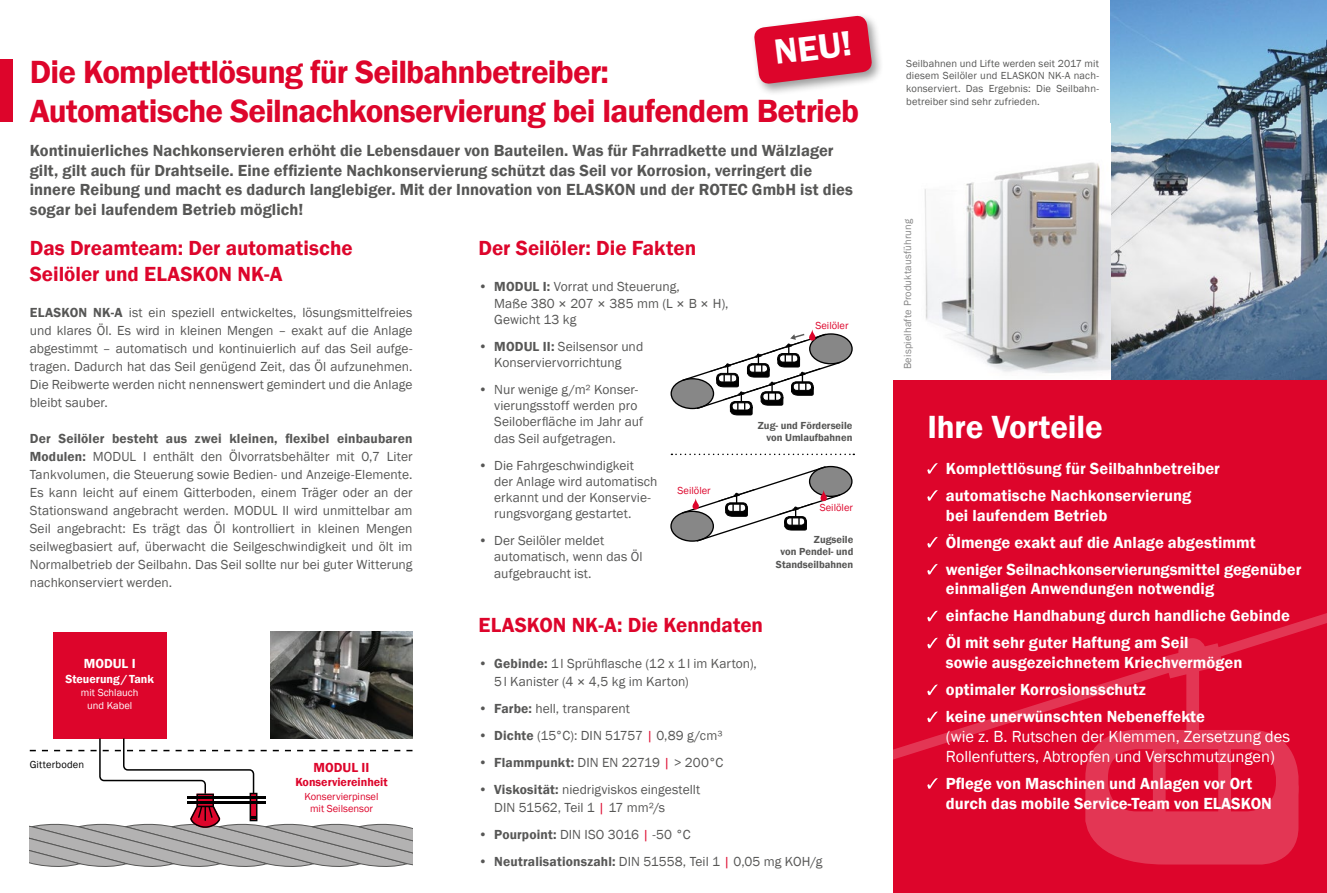
<style>
.page{position:relative;width:1327px;height:893px;background:#fff}
.page>*{position:absolute;margin:0;border:0;box-sizing:border-box;transform-origin:0 0}
.t1{font:600 36px "Franklin Gothic";color:#fff}
.t2{font:600 33px/39.6px "Franklin Gothic";letter-spacing:-.025em;color:#dd052b}
.t3{font:600 33px "Franklin Gothic";letter-spacing:-.005em;color:#fff}
.t4{font:600 21px/25.2px "Franklin Gothic";color:#dd052b}
.t5{font:600 16.5px/27px "Franklin Gothic";color:#fff}
.t6{font:600 16.5px/19.8px "Franklin Gothic";letter-spacing:.005em;color:#575756}
.t7{font:16.5px/19.8px "Franklin Gothic";color:#fff}
.t8{font:13.5px/18px "Franklin Gothic";letter-spacing:.005em;color:#575756}
.t9{font:600 13.5px "Franklin Gothic";color:#dd052b}
.t10{font:600 13.5px "Franklin Gothic";color:#fff}
.t11{font:600 12px "Franklin Gothic";color:#dd052b}
.t12{font:600 12px "Franklin Gothic";color:#fff}
.t13{font:10.5px/12.6px "Franklin Gothic";letter-spacing:.015em;color:#575756;text-align:justify}
.t14{font:600 10.5px/12.6px "Franklin Gothic";color:#575756;text-align:right}
.t15{font:10.5px/12.6px "Franklin Gothic";color:#dd052b;text-align:center}
.t16{font:10.5px "Franklin Gothic";letter-spacing:.015em;color:#878787}
.t17{font:10.5px/12.6px "Franklin Gothic";color:#fff;text-align:center}
.t18{font:10.5px "Franklin Gothic";letter-spacing:.015em;color:#000}
.s1{font-weight:600}
.s2{font-size:15px}
.s3{color:#dd052b}
</style>
<div class="page">
<div style="left:893px;top:314px;width:434px;height:579px;background:#dd052b"></div>
<svg style="left:927px;top:463px;width:10px;height:11px"></svg>
<svg style="left:927px;top:490px;width:10px;height:11px"></svg>
<svg style="left:927px;top:537px;width:10px;height:10px"></svg>
<svg style="left:927px;top:564px;width:10px;height:10px"></svg>
<svg style="left:927px;top:778px;width:10px;height:11px"></svg>
<div style="left:0;top:60px;width:13px;height:62px;background:#dd052b"></div>
<svg style="left:893px;top:610px;width:434px;height:150px"></svg>
<svg style="left:1164px;top:643px;width:59px;height:35px"></svg>
<div style="left:1182px;top:642px;width:20px;height:20px;background:#e33654;border-radius:50%"></div>
<div style="left:1178px;top:638px;width:28px;height:28px;border:8px solid #fff;border-radius:50%"></div>
<div style="left:1186px;top:661px;width:13px;height:72px;background:#e33654"></div>
<svg style="left:1082px;top:727px;width:219px;height:138px"></svg>
<img style="left:1110px;top:0;width:217px;height:380px">
<img style="left:893px;top:162px;width:217px;height:218px">
<svg style="left:671px;top:379px;width:42px;height:29px"></svg>
<div style="left:670px;top:378px;width:44px;height:31px;border:1px solid #000;border-radius:50%"></div>
<div style="left:810px;top:334px;width:42px;height:30px;background:#878787;border-radius:50%"></div>
<div style="left:809px;top:333px;width:43px;height:31px;border:1px solid #000;border-radius:50%"></div>
<svg style="left:681px;top:329px;width:160px;height:87px"></svg>
<svg style="left:671px;top:511px;width:42px;height:30px"></svg>
<div style="left:670px;top:511px;width:44px;height:31px;border:1px solid #000;border-radius:50%"></div>
<div style="left:809px;top:467px;width:43px;height:29px;background:#878787;border-radius:50%"></div>
<div style="left:809px;top:466px;width:43px;height:31px;border:1px solid #000;border-radius:50%"></div>
<svg style="left:681px;top:465px;width:160px;height:77px"></svg>
<svg style="left:671px;top:454px;width:183px;height:1px"></svg>
<div style="left:53px;top:632px;width:113px;height:106px;background:#dd052b"></div>
<svg style="left:30px;top:738px;width:382px;height:129px"></svg>
<hr style="left:187px;top:802px;width:79px;height:2px;background:#000">
<img style="left:270px;top:632px;width:142px;height:106px">
<div style="left:750px;top:12px;width:134px;height:84px;background:#000;opacity:.4"></div>
<svg style="left:753px;top:15px;width:120px;height:70px"></svg>
<h1 class="t1" style="left:772px;top:30px;width:79px;rotate:-7deg">NEU!</h1>
<h2 class="t2" style="left:30px;top:52px;width:831px">Die Komplettlösung für Seilbahnbetreiber:<br>Automatische Seilnachkonservierung bei laufendem Betrieb</h2>
<p class="t6" style="left:30px;top:141px;width:824px">Kontinuierliches Nachkonservieren erhöht die Lebensdauer von Bauteilen. Was für Fahrradkette und Wälzlager gilt, gilt auch für Drahtseile. Eine effiziente Nachkonservierung schützt das Seil vor Korrosion, verringert die innere Reibung und macht es dadurch langlebiger. Mit der Innovation von ELASKON und der ROTEC GmbH ist dies sogar bei laufendem Betrieb möglich!</p>
<h3 class="t4" style="left:478px;top:236px;width:219px">Der Seilöler: Die Fakten</h3>
<p class="t8" style="left:494px;top:279px;width:236px;line-height:16.2px;text-indent:-16px">• <span class="s1">MODUL I:</span> Vorrat und Steuerung,<br>Maße 380 <span class="s2">×</span> 207 <span class="s2">×</span> 385 mm (L <span class="s2">×</span> B <span class="s2">×</span> H),<br>Gewicht 13 kg</p>
<p class="t8" style="left:478px;top:338px;width:166px;line-height:16.2px;text-align:center">• <span class="s1">MODUL II:</span> Seilsensor und<br>Konserviervorrichtung</p>
<p class="t8" style="left:494px;top:382px;width:150px;line-height:16.2px;text-indent:-16px">• Nur wenige g/m² Konser&shy;vierungsstoff werden pro<br>Seiloberfläche im Jahr auf das Seil aufgetragen.</p>
<p class="t8" style="left:494px;top:457px;width:165px;line-height:16.2px;text-indent:-16px">• Die Fahrgeschwindigkeit<br>der Anlage wird automatisch erkannt und der Konservie&shy;rungsvorgang gestartet.</p>
<p class="t8" style="left:494px;top:533px;width:150px;line-height:16.2px;text-indent:-16px">• Der Seilöler meldet automatisch, wenn das Öl aufgebraucht ist.</p>
<h3 class="t4" style="left:478px;top:612px;width:286px">ELASKON NK-A: Die Kenndaten</h3>
<p class="t8" style="left:494px;top:654px;width:264px;text-indent:-16px">• <span class="s1">Gebinde:</span> 1l Sprühflasche (12 x 1l im Karton),<br>5l Kanister (4 <span class="s2">×</span> 4,5 kg im Karton)</p>
<p class="t8" style="left:478px;top:699px;width:153px">• <span class="s1">Farbe:</span> hell, transparent</p>
<p class="t8" style="left:478px;top:726px;width:246px">• <span class="s1">Dichte</span> (15°C): DIN 51757 <span class="s3">|</span> 0,89 g/cm³</p>
<p class="t8" style="left:478px;top:753px;width:246px">• <span class="s1">Flammpunkt:</span> DIN EN 22719 <span class="s3">|</span> &gt; 200°C</p>
<p class="t8" style="left:494px;top:780px;width:208px;text-indent:-16px">• <span class="s1">Viskosität:</span> niedrigviskos eingestellt<br>DIN 51562, Teil 1 <span class="s3">|</span> 17 mm²/s</p>
<p class="t8" style="left:478px;top:825px;width:214px">• <span class="s1">Pourpoint:</span> DIN ISO 3016 <span class="s3">|</span> -50 °C</p>
<p class="t8" style="left:478px;top:852px;width:345px">• <span class="s1">Neutralisationszahl:</span> DIN 51558, Teil 1 <span class="s3">|</span> 0,05 mg KOH/g</p>
<h3 class="t4" style="left:30px;top:236px;width:324px">Das Dreamteam: Der automatische<br>Seilöler und ELASKON NK-A</h3>
<p class="t8" style="left:30px;top:303px;width:384px;text-align:justify"><span class="s1">ELASKON NK-A</span> ist ein speziell entwickeltes, lösungsmittelfreies und klares Öl. Es wird in kleinen Mengen – exakt auf die Anlage abgestimmt – automatisch und kontinuierlich auf das Seil aufge&shy;tragen. Dadurch hat das Seil genügend Zeit, das Öl aufzunehmen.<br>Die Reibwerte werden nicht nennenswert gemindert und die Anlage bleibt sauber.</p>
<p class="t8" style="left:30px;top:429px;width:384px;text-align:justify"><span class="s1">Der Seilöler besteht aus zwei kleinen, flexibel einbaubaren Modulen:</span> MODUL I enthält den Ölvorratsbehälter mit 0,7 Liter Tankvolumen, die Steuerung sowie Bedien- und Anzeige-Elemente.<br>Es kann leicht auf einem Gitterboden, einem Träger oder an der Stationswand angebracht werden. MODUL II wird unmittelbar am Seil angebracht: Es trägt das Öl kontrolliert in kleinen Mengen seilwegbasiert auf, überwacht die Seilgeschwindigkeit und ölt im Normalbetrieb der Seilbahn. Das Seil sollte nur bei guter Witterung nachkonserviert werden.</p>
<p class="t15" style="left:815px;top:320px;width:35px">Seilöler</p>
<p class="t14" style="left:758px;top:419px;width:96px">Zug- und Förderseile von Umlaufbahnen</p>
<p class="t15" style="left:677px;top:485px;width:35px">Seilöler</p>
<p class="t15" style="left:820px;top:502px;width:35px">Seilöler</p>
<p class="t14" style="left:776px;top:533px;width:79px">Zugseile<br>von Pendel- und<br>Standseilbahnen</p>
<p class="t10" style="left:84px;top:656px;width:53px">MODUL I</p>
<p class="t12" style="left:65px;top:671px;width:90px">Steuerung/Tank</p>
<p class="t17" style="left:81px;top:687px;width:59px">mit Schlauch und Kabel</p>
<p class="t18" style="left:30px;top:758px;width:56px">Gitterboden</p>
<p class="t9" style="left:314px;top:759px;width:57px">MODUL II</p>
<p class="t11" style="left:295px;top:775px;width:94px">Konserviereinheit</p>
<p class="t15" style="left:304px;top:790px;width:76px">Konservierpinsel mit Seilsensor</p>
<p class="t13" style="left:906px;top:57px;width:194px">Seilbahnen und Lifte werden seit 2017 mit diesem Seilöler und ELASKON NK-A nach&shy;konserviert. Das Ergebnis: Die Seilbahn&shy;betreiber sind sehr zufrieden.</p>
<p class="t16" style="left:901px;top:369px;width:152px;rotate:-90deg">Beispielhafte Produktausführung</p>
<h2 class="t3" style="left:927px;top:406px;width:177px">Ihre Vorteile</h2>
<p class="t5" style="left:946px;top:455px;width:276px">Komplettlösung für Seilbahnbetreiber automatische Nachkonservierung</p>
<p class="t5" style="left:946px;top:502px;width:357px">bei laufendem Betrieb<br>Ölmenge exakt auf die Anlage abgestimmt weniger Seilnachkonservierungsmittel gegenüber</p>
<p class="t5" style="left:946px;top:575px;width:346px">einmaligen Anwendungen notwendig<br>einfache Handhabung durch handliche Gebinde<br>Öl mit sehr guter Haftung am Seil</p>
<p class="t5" style="left:946px;top:649px;width:298px">sowie ausgezeichnetem Kriechvermögen optimaler Korrosionsschutz<br>keine unerwünschten Nebeneffekte</p>
<p class="t7" style="left:946px;top:727px;width:346px">(wie z. B. Rutschen der Klemmen, Zersetzung des<br>Rollenfutters, Abtropfen und Verschmutzungen)</p>
<p class="t5" style="left:946px;top:773px;width:327px;line-height:19.8px">Pflege von Maschinen und Anlagen vor Ort durch das mobile Service-Team von ELASKON</p>
</div>
